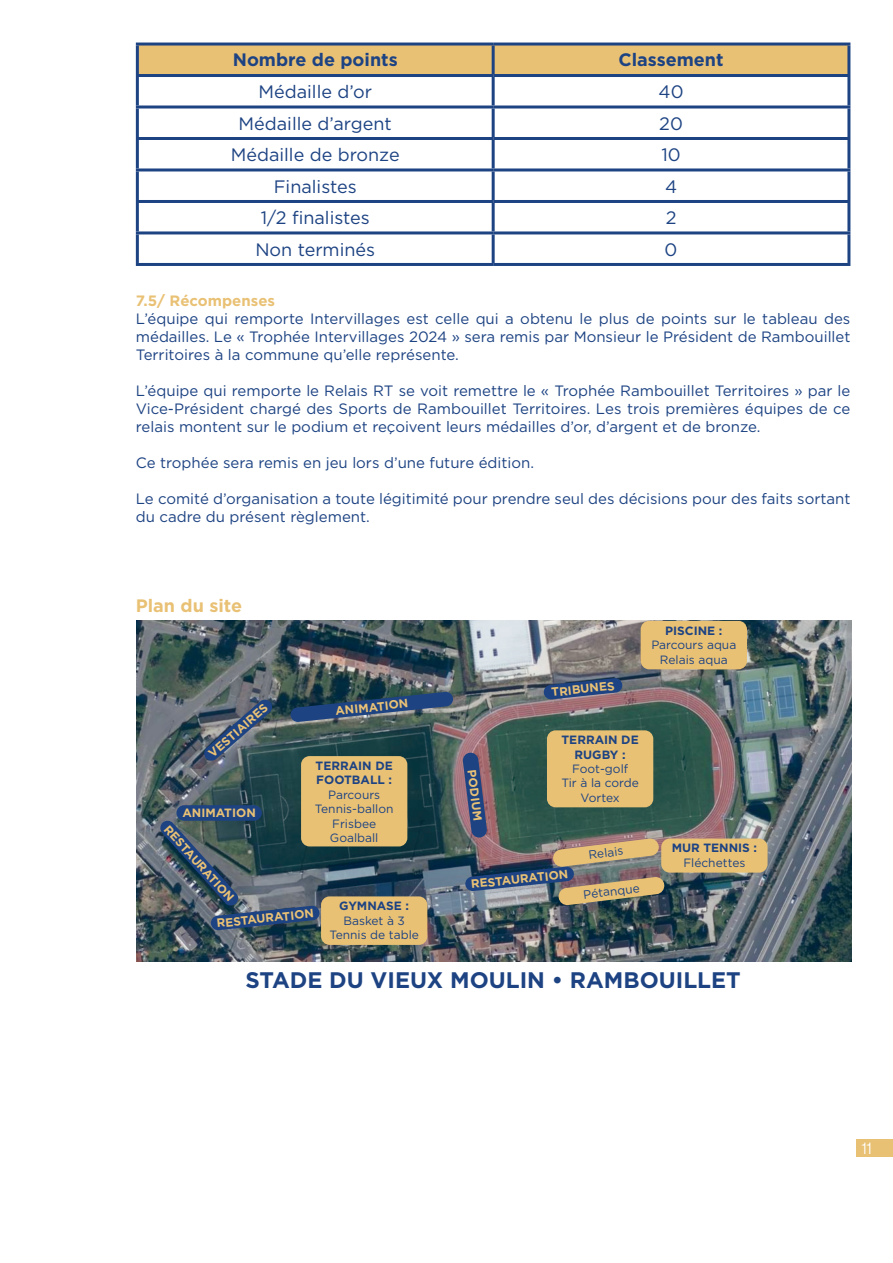
<style>
.page{position:relative;width:893px;height:1263px;background:#fff}
.page>*{position:absolute;margin:0;border:0;box-sizing:border-box;transform-origin:0 0}
.t1{font:700 22.5px "Gotham";color:#1d4383}
.t2{font:18px "Gotham";color:#1d4383}
.t3{font:700 18px "Gotham";color:#1d4383}
.t4{font:700 18px "Gotham";color:#e9c175}
.t5{font:16.5px "N Haas Grotesk DS Pro 45 Lt";color:#fff}
.t6{font:15px/18px "Gotham";color:#1d4383;text-align:justify}
.t7{font:700 15px "Gotham";color:#e9c175}
.t8{font:12px/14.4px "Gotham";color:#1d4383;text-align:center}
.t9{font:700 12px "Gotham";color:#e9c175}
.t10{font:700 12px/14.4px "Gotham";color:#1d4383}
</style>
<div class="page">
<div style="left:856px;top:1139px;width:37px;height:18px;background:#e9c175"></div>
<div style="left:139px;top:46px;width:708px;height:28px;background:#e9c175"></div>
<hr style="left:136px;top:43px;width:357px;height:3px;background:#1d4383">
<hr style="left:136px;top:46px;width:3px;height:28px;background:#1d4383">
<hr style="left:493px;top:43px;width:357px;height:3px;background:#1d4383">
<hr style="left:492px;top:46px;width:3px;height:28px;background:#1d4383">
<hr style="left:847px;top:46px;width:3px;height:28px;background:#1d4383">
<hr style="left:136px;top:74px;width:357px;height:3px;background:#1d4383">
<hr style="left:136px;top:77px;width:3px;height:28px;background:#1d4383">
<hr style="left:493px;top:74px;width:357px;height:3px;background:#1d4383">
<hr style="left:492px;top:77px;width:3px;height:28px;background:#1d4383">
<hr style="left:847px;top:77px;width:3px;height:28px;background:#1d4383">
<hr style="left:136px;top:105px;width:357px;height:3px;background:#1d4383">
<hr style="left:136px;top:108px;width:3px;height:29px;background:#1d4383">
<hr style="left:493px;top:105px;width:357px;height:3px;background:#1d4383">
<hr style="left:492px;top:108px;width:3px;height:29px;background:#1d4383">
<hr style="left:847px;top:108px;width:3px;height:29px;background:#1d4383">
<hr style="left:136px;top:137px;width:357px;height:3px;background:#1d4383">
<hr style="left:136px;top:140px;width:3px;height:28px;background:#1d4383">
<hr style="left:493px;top:137px;width:357px;height:3px;background:#1d4383">
<hr style="left:492px;top:140px;width:3px;height:28px;background:#1d4383">
<hr style="left:847px;top:140px;width:3px;height:28px;background:#1d4383">
<hr style="left:136px;top:168px;width:357px;height:3px;background:#1d4383">
<hr style="left:136px;top:171px;width:3px;height:29px;background:#1d4383">
<hr style="left:493px;top:168px;width:357px;height:3px;background:#1d4383">
<hr style="left:492px;top:171px;width:3px;height:29px;background:#1d4383">
<hr style="left:847px;top:171px;width:3px;height:29px;background:#1d4383">
<hr style="left:136px;top:200px;width:357px;height:3px;background:#1d4383">
<hr style="left:136px;top:203px;width:3px;height:28px;background:#1d4383">
<hr style="left:493px;top:200px;width:357px;height:3px;background:#1d4383">
<hr style="left:492px;top:203px;width:3px;height:28px;background:#1d4383">
<hr style="left:847px;top:203px;width:3px;height:28px;background:#1d4383">
<hr style="left:136px;top:231px;width:357px;height:3px;background:#1d4383">
<hr style="left:136px;top:234px;width:3px;height:29px;background:#1d4383">
<hr style="left:493px;top:231px;width:357px;height:3px;background:#1d4383">
<hr style="left:492px;top:234px;width:3px;height:29px;background:#1d4383">
<hr style="left:847px;top:234px;width:3px;height:29px;background:#1d4383">
<hr style="left:136px;top:263px;width:357px;height:3px;background:#1d4383">
<hr style="left:493px;top:263px;width:357px;height:3px;background:#1d4383">
<img style="left:137px;top:621px;width:714px;height:340px">
<svg style="left:290px;top:691px;width:163px;height:31px;background:#33506d"></svg>
<svg style="left:543px;top:678px;width:80px;height:22px;background:#41547f"></svg>
<svg style="left:160px;top:820px;width:160px;height:110px;background:#3e5566"></svg>
<svg style="left:203px;top:699px;width:70px;height:62px;background:#4c6075"></svg>
<div style="left:301px;top:756px;width:106px;height:90px;background:#e9c175;border-radius:9px"></div>
<div style="left:547px;top:730px;width:106px;height:77px;background:#e9c175;border-radius:9px"></div>
<div style="left:661px;top:838px;width:106px;height:35px;background:#e9c175;border-radius:9px"></div>
<div style="left:641px;top:621px;width:106px;height:48px;background:#e9c175;border-radius:9px"></div>
<div style="left:176px;top:805px;width:86px;height:16px;background:#1d4383;border-radius:8px"></div>
<svg style="left:462px;top:752px;width:203px;height:153px"></svg>
<div style="left:321px;top:896px;width:106px;height:49px;background:#e9c175;border-radius:9px"></div>
<p class="t3" style="left:233px;top:50px;width:166px">Nombre de points</p>
<p class="t3" style="left:618px;top:50px;width:107px">Classement</p>
<p class="t2" style="left:259px;top:81px;width:115px">Médaille d’or</p>
<p class="t2" style="left:659px;top:81px;width:26px">40</p>
<p class="t2" style="left:239px;top:112px;width:155px">Médaille d’argent</p>
<p class="t2" style="left:659px;top:112px;width:25px">20</p>
<p class="t2" style="left:231px;top:144px;width:170px">Médaille de bronze</p>
<p class="t2" style="left:661px;top:144px;width:21px">10</p>
<p class="t2" style="left:274px;top:175px;width:84px">Finalistes</p>
<p class="t2" style="left:665px;top:175px;width:14px">4</p>
<p class="t2" style="left:261px;top:206px;width:111px">1/2 finalistes</p>
<p class="t2" style="left:666px;top:206px;width:12px">2</p>
<p class="t2" style="left:255px;top:238px;width:121px">Non terminés</p>
<p class="t2" style="left:665px;top:238px;width:14px">0</p>
<p class="t7" style="left:136px;top:292px;width:141px">7.5/ Récompenses</p>
<p class="t6" style="left:136px;top:309px;width:716px">L’équipe qui remporte Intervillages est celle qui a obtenu le plus de points sur le tableau des médailles. Le « Trophée Intervillages 2024 » sera remis par Monsieur le Président de Rambouillet Territoires à la commune qu’elle représente.</p>
<p class="t6" style="left:136px;top:381px;width:716px">L’équipe qui remporte le Relais RT se voit remettre le « Trophée Rambouillet Territoires » par le Vice-Président chargé des Sports de Rambouillet Territoires. Les trois premières équipes de ce relais montent sur le podium et reçoivent leurs médailles d’or, d’argent et de bronze.</p>
<p class="t6" style="left:136px;top:453px;width:397px">Ce trophée sera remis en jeu lors d’une future édition.</p>
<p class="t6" style="left:136px;top:489px;width:716px">Le comité d’organisation a toute légitimité pour prendre seul des décisions pour des faits sortant du cadre du présent règlement.</p>
<p class="t4" style="left:136px;top:595px;width:108px">Plan du site</p>
<p class="t9" style="left:206px;top:749px;width:76px;rotate:-41deg">VESTIAIRES</p>
<p class="t9" style="left:335px;top:704px;width:75px;rotate:-6deg">ANIMATION</p>
<p class="t10" style="left:316px;top:758px;width:79px">TERRAIN DE<br>FOOTBALL :</p>
<p class="t8" style="left:315px;top:787px;width:80px">Parcours<br>Tennis-ballon<br>Frisbee<br>Goalball</p>
<p class="t9" style="left:182px;top:806px;width:75px">ANIMATION</p>
<p class="t9" style="left:172px;top:822px;width:99px;rotate:48deg">RESTAURATION</p>
<p class="t10" style="left:339px;top:898px;width:71px">GYMNASE :</p>
<p class="t8" style="left:329px;top:913px;width:91px">Basket à 3<br>Tennis de table</p>
<p class="t9" style="left:216px;top:916px;width:99px;rotate:-6deg">RESTAURATION</p>
<p class="t9" style="left:551px;top:685px;width:65px;rotate:-6deg">TRIBUNES</p>
<p class="t10" style="left:665px;top:623px;width:59px">PISCINE :</p>
<p class="t8" style="left:651px;top:637px;width:86px">Parcours aqua<br>Relais aqua</p>
<p class="t9" style="left:479px;top:769px;width:53px;rotate:83deg">PODIUM</p>
<p class="t10" style="left:561px;top:732px;width:79px;text-align:center">TERRAIN DE<br>RUGBY :</p>
<p class="t8" style="left:561px;top:761px;width:79px">Foot-golf<br>Tir à la corde<br>Vortex</p>
<p class="t9" style="left:470px;top:877px;width:99px;rotate:-6deg">RESTAURATION</p>
<p class="t8" style="left:588px;top:847px;width:36px;rotate:-7deg">Relais</p>
<p class="t8" style="left:582px;top:887px;width:58px;rotate:-7deg">Pétanque</p>
<p class="t10" style="left:672px;top:841px;width:87px">MUR TENNIS :</p>
<p class="t8" style="left:683px;top:855px;width:64px">Fléchettes</p>
<h1 class="t1" style="left:245px;top:967px;width:497px">STADE DU VIEUX MOULIN • RAMBOUILLET</h1>
<p class="t5" style="left:861px;top:1139px;width:12px">11</p>
</div>
